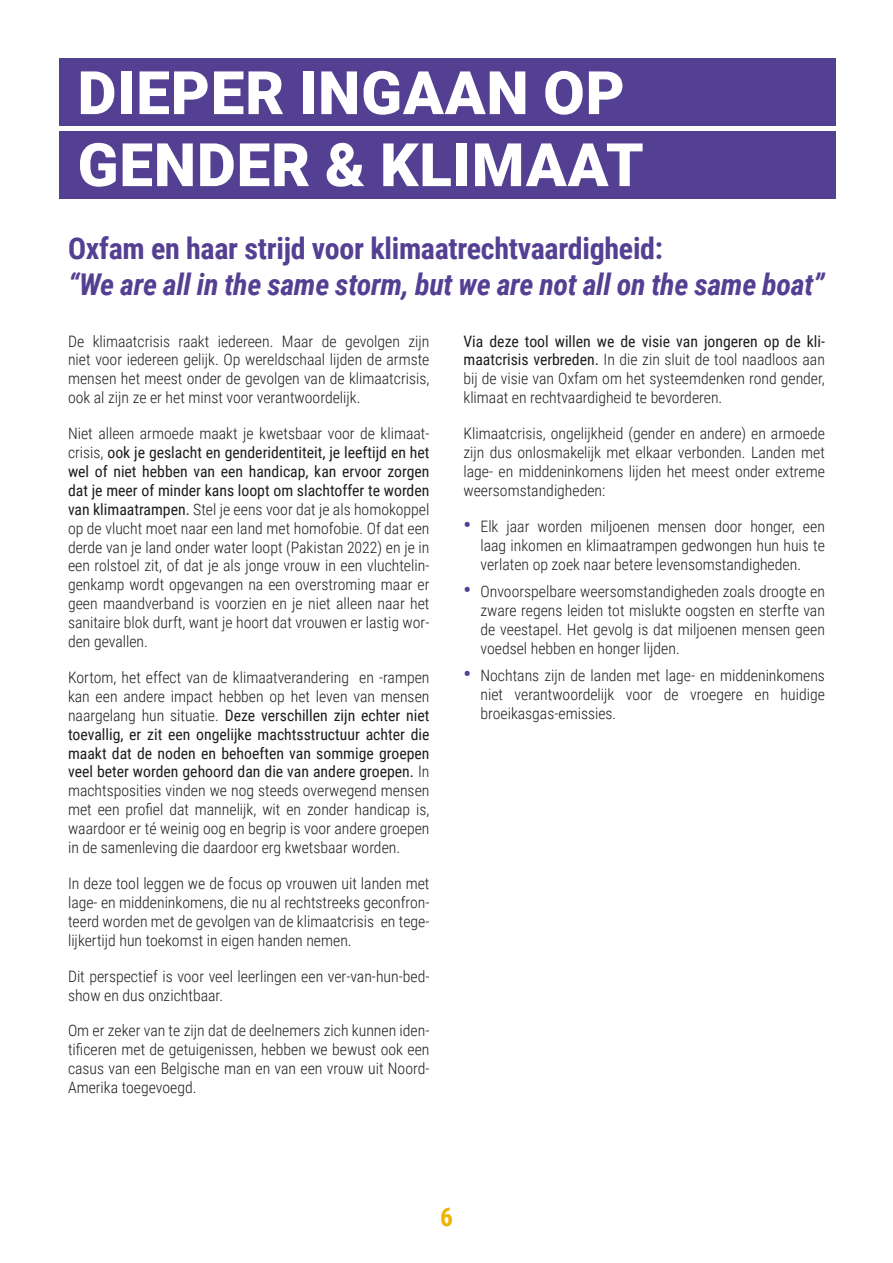
<style>
.page{position:relative;width:893px;height:1263px;background:#fff}
.page>*{position:absolute;margin:0;border:0;box-sizing:border-box;transform-origin:0 0}
.t1{font:900 60px/72px "Roboto";letter-spacing:.015em;color:#fff}
.t2{font:italic 700 30px "Roboto Condensed";letter-spacing:-.01em;color:#544093}
.t3{font:700 30px "Roboto Condensed";letter-spacing:-.01em;color:#544093}
.t4{font:700 25.5px "Roboto Condensed";color:#edb300}
.t5{font:300 15.75px/18.9px "Roboto Condensed";color:#1d1d1b;text-align:justify}
.s1{font-weight:400}
.s2{font-weight:700;font-size:21px;color:#544093}
</style>
<div class="page">
<div style="left:60px;top:58px;width:776px;height:67px;background:#544093"></div>
<div style="left:60px;top:131px;width:776px;height:67px;background:#544093"></div>
<h1 class="t1" style="left:78px;top:55px;width:568px">DIEPER INGAAN OP<br>GENDER &amp; KLIMAAT</h1>
<h2 class="t3" style="left:68px;top:227px;width:596px">Oxfam en haar strijd voor klimaatrechtvaardigheid:</h2>
<h2 class="t2" style="left:68px;top:263px;width:758px">“We are all in the same storm, but we are not all on the same boat”</h2>
<p class="t5" style="left:68px;top:331px;width:363px">De klimaatcrisis raakt iedereen. Maar de gevolgen zijn niet voor iedereen gelijk. Op wereldschaal lijden de armste mensen het meest onder de gevolgen van de klimaatcrisis, ook al zijn ze er het minst voor verantwoordelijk.</p>
<p class="t5" style="left:68px;top:423px;width:363px">Niet alleen armoede maakt je kwetsbaar voor de klimaat&shy;crisis, <span class="s1">ook je geslacht en genderidentiteit, je leeftijd en het wel of niet hebben van een handicap, kan ervoor zorgen dat je meer of minder kans loopt om slachtoffer te worden van klimaatrampen.</span> Stel je eens voor dat je als homokoppel op de vlucht moet naar een land met homofobie. Of dat een derde van je land onder water loopt (Pakistan 2022) en je in een rolstoel zit, of dat je als jonge vrouw in een vluchtelin&shy;genkamp wordt opgevangen na een overstroming maar er geen maandverband is voorzien en je niet alleen naar het sanitaire blok durft, want je hoort dat vrouwen er lastig wor&shy;den gevallen.</p>
<p class="t5" style="left:68px;top:667px;width:363px">Kortom, het effect van de klimaatverandering en -rampen kan een andere impact hebben op het leven van mensen naargelang hun situatie. <span class="s1">Deze verschillen zijn echter niet toevallig, er zit een ongelijke machtsstructuur achter die maakt dat de noden en behoeften van sommige groepen veel beter worden gehoord dan die van andere groepen.</span> In machtsposities vinden we nog steeds overwegend mensen met een profiel dat mannelijk, wit en zonder handicap is, waardoor er té weinig oog en begrip is voor andere groepen in de samenleving die daardoor erg kwetsbaar worden.</p>
<p class="t5" style="left:68px;top:873px;width:363px">In deze tool leggen we de focus op vrouwen uit landen met lage- en middeninkomens, die nu al rechtstreeks geconfron&shy;teerd worden met de gevolgen van de klimaatcrisis en tege&shy;lijkertijd hun toekomst in eigen handen nemen.</p>
<p class="t5" style="left:68px;top:966px;width:363px">Dit perspectief is voor veel leerlingen een ver-van-hun-bed&shy;show en dus onzichtbaar.</p>
<p class="t5" style="left:68px;top:1021px;width:363px">Om er zeker van te zijn dat de deelnemers zich kunnen iden&shy;tificeren met de getuigenissen, hebben we bewust ook een casus van een Belgische man en van een vrouw uit Noord-Amerika toegevoegd.</p>
<p class="t5" style="left:463px;top:331px;width:363px"><span class="s1">Via deze tool willen we de visie van jongeren op de kli&shy;maatcrisis verbreden.</span> In die zin sluit de tool naadloos aan bij de visie van Oxfam om het systeemdenken rond gender, klimaat en rechtvaardigheid te bevorderen.</p>
<p class="t5" style="left:463px;top:423px;width:363px">Klimaatcrisis, ongelijkheid (gender en andere) en armoede zijn dus onlosmakelijk met elkaar verbonden. Landen met lage- en middeninkomens lijden het meest onder extreme weersomstandigheden:</p>
<p class="t5" style="left:480px;top:516px;width:346px;text-indent:-17px"><span class="s2">•</span> Elk jaar worden miljoenen mensen door honger, een laag inkomen en klimaatrampen gedwongen hun huis te verlaten op zoek naar betere levensomstandigheden.</p>
<p class="t5" style="left:480px;top:581px;width:346px;text-indent:-17px"><span class="s2">•</span> Onvoorspelbare weersomstandigheden zoals droogte en zware regens leiden tot mislukte oogsten en sterfte van de veestapel. Het gevolg is dat miljoenen mensen geen voedsel hebben en honger lijden.</p>
<p class="t5" style="left:480px;top:665px;width:346px;text-indent:-17px"><span class="s2">•</span> Nochtans zijn de landen met lage- en middeninkomens niet verantwoordelijk voor de vroegere en huidige broeikasgas-emissies.</p>
<h3 class="t4" style="left:440px;top:1199px;width:14px">6</h3>
</div>
